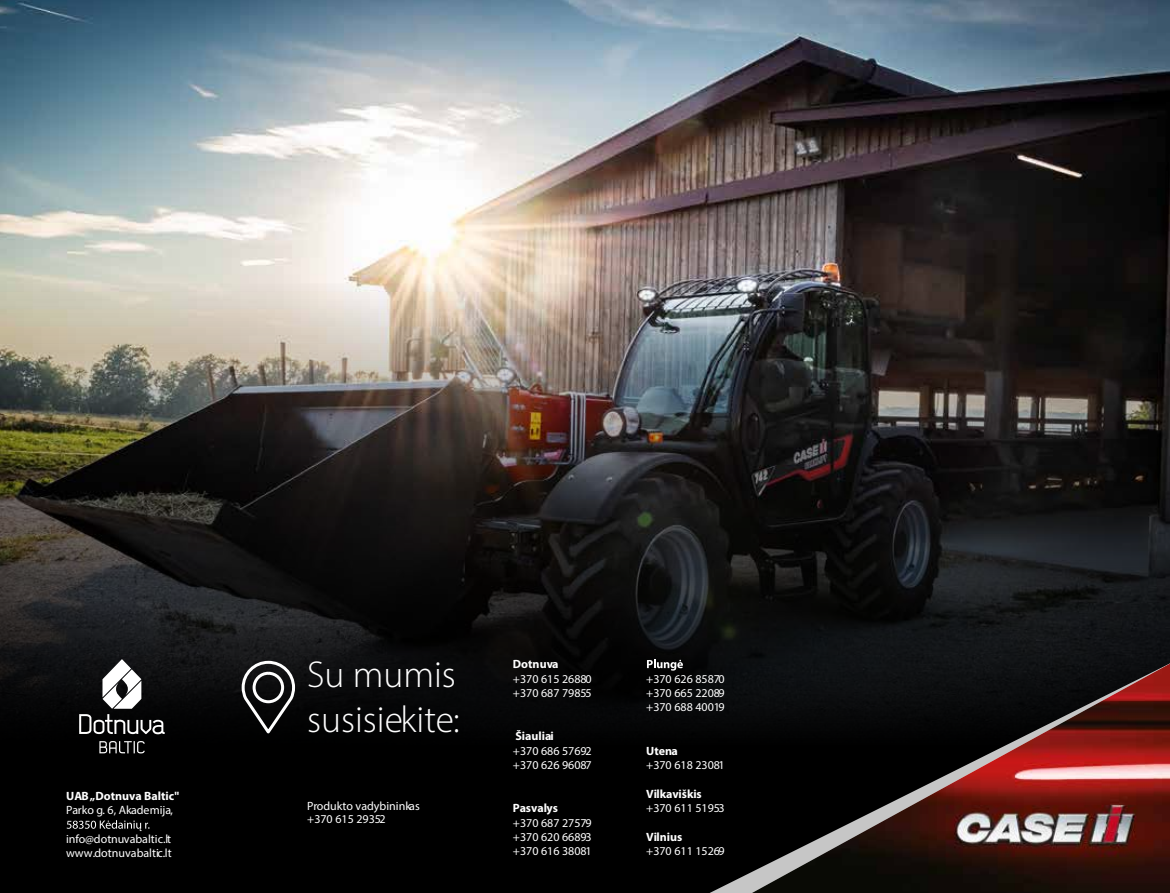
<style>
.page{position:relative;width:1170px;height:893px;background:#fff}
.page>*{position:absolute;margin:0;border:0;box-sizing:border-box;transform-origin:0 0}
.t1{font:300 37.5px/45px "Myriad Pro";color:#fff}
.t2{font:12px/14.4px "Myriad Pro";color:#fff}
.t3{font:700 12px "Myriad Pro";color:#fff}
</style>
<div class="page">
<img style="left:0;top:0;width:1169px;height:283px">
<img style="left:0;top:283px;width:1169px;height:610px">
<svg style="left:647px;top:660px;width:36px;height:11px"></svg>
<svg style="left:67px;top:820px;width:82px;height:11px"></svg>
<svg style="left:79px;top:659px;width:86px;height:94px"></svg>
<svg style="left:240px;top:659px;width:56px;height:77px;background:#373738"></svg>
<svg style="left:709px;top:663px;width:460px;height:230px;background:#0b0c0c"></svg>
<img style="left:751px;top:664px;width:418px;height:229px">
<p class="t3" style="left:66px;top:788px;width:114px">UAB „Dotnuva Baltic"</p>
<p class="t2" style="left:66px;top:803px;width:108px">Parko g. 6, Akademija,</p>
<p class="t2" style="left:66px;top:832px;width:107px">info@dotnuvabaltic.lt www.dotnuvabaltic.lt</p>
<h1 class="t1" style="left:307px;top:652px;width:154px">Su mumis susisiekite:</h1>
<p class="t2" style="left:307px;top:799px;width:114px;line-height:12.8px">Produkto vadybininkas +370 615 29352</p>
<p class="t3" style="left:513px;top:656px;width:47px">Dotnuva</p>
<p class="t2" style="left:513px;top:671px;width:80px">+370 615 26880 +370 687 79855</p>
<p class="t3" style="left:515px;top:728px;width:40px">Šiauliai</p>
<p class="t2" style="left:513px;top:743px;width:80px">+370 686 57692 +370 626 96087</p>
<p class="t3" style="left:513px;top:800px;width:47px">Pasvalys</p>
<p class="t2" style="left:513px;top:815px;width:80px;text-align:justify">+370 687 27579 +370 620 66893 +370 616 38081</p>
<p class="t2" style="left:646px;top:671px;width:80px;text-align:justify">+370 626 85870 +370 665 22089 +370 688 40019</p>
<p class="t3" style="left:646px;top:743px;width:33px">Utena</p>
<p class="t2" style="left:646px;top:757px;width:80px">+370 618 23081</p>
<p class="t3" style="left:646px;top:786px;width:57px">Vilkaviškis</p>
<p class="t2" style="left:646px;top:801px;width:80px">+370 611 51953</p>
<p class="t3" style="left:646px;top:829px;width:38px">Vilnius</p>
<p class="t2" style="left:646px;top:844px;width:80px">+370 611 15269</p>
</div>
